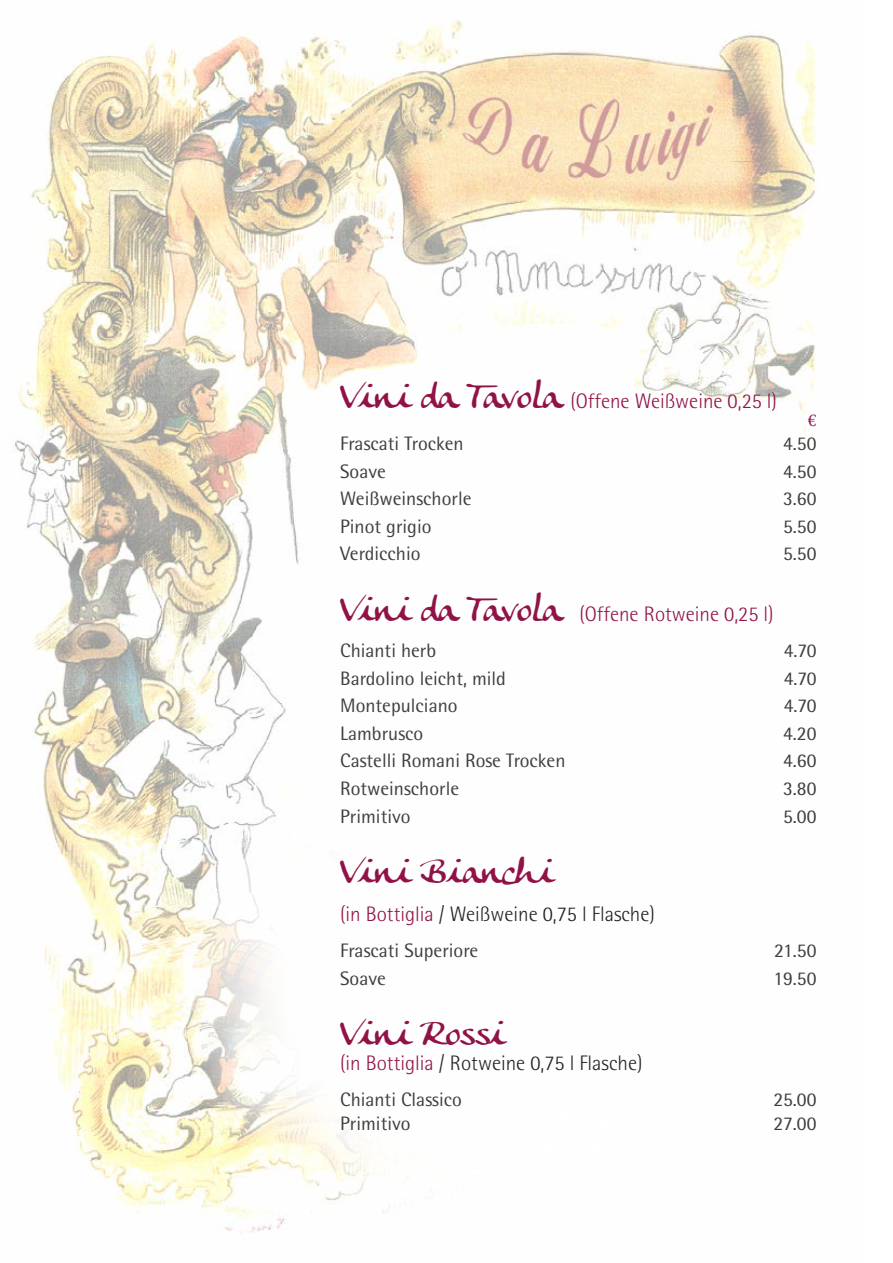
<style>
.page{position:relative;width:893px;height:1263px;background:#fff}
.page>*{position:absolute;margin:0;border:0;box-sizing:border-box;transform-origin:0 0}
.t1{font:36px "Anke Calligraphic FG";color:#911247}
.t2{font:300 21px "Rotis Semi Sans";color:#231f20}
.t3{font:300 21px "Rotis Semi Sans";color:#911247}
.t4{font:19.5px "Rotis Semi Sans";color:#3e3e3f}
.t5{font:18px "Minion Pro";color:#911247}
.s1{font-family:"Anke Calligraphic FG";font-weight:400;font-size:36px}
.s2{color:#911247}
</style>
<div class="page">
<img style="left:14px;top:20px;width:801px;height:1212px">
<div style="left:311px;top:644px;width:582px;height:619px;background:#fff"></div>
<div style="left:181px;top:705px;width:615px;height:557px;background:#fff;border-radius:50%"></div>
<p class="t3" style="left:340px;top:389px;width:438px"><span class="s1">Vini da Tavola</span> (Offene Weißweine 0,25 l)</p>
<p class="t5" style="left:808px;top:409px;width:10px">€</p>
<p class="t4" style="left:340px;top:432px;width:125px">Frascati Trocken</p>
<p class="t4" style="left:783px;top:432px;width:35px">4.50</p>
<p class="t4" style="left:340px;top:459px;width:47px">Soave</p>
<p class="t4" style="left:783px;top:459px;width:35px">4.50</p>
<p class="t4" style="left:340px;top:487px;width:133px">Weißweinschorle</p>
<p class="t4" style="left:783px;top:487px;width:35px">3.60</p>
<p class="t4" style="left:340px;top:515px;width:93px">Pinot grigio</p>
<p class="t4" style="left:783px;top:515px;width:35px">5.50</p>
<p class="t4" style="left:340px;top:542px;width:82px">Verdicchio</p>
<p class="t4" style="left:783px;top:542px;width:35px">5.50</p>
<p class="t3" style="left:340px;top:601px;width:435px"><span class="s1">Vini da Tavola</span> (Offene Rotweine 0,25 l)</p>
<p class="t4" style="left:340px;top:639px;width:98px">Chianti herb</p>
<p class="t4" style="left:784px;top:639px;width:34px">4.70</p>
<p class="t4" style="left:340px;top:666px;width:167px">Bardolino leicht, mild</p>
<p class="t4" style="left:784px;top:666px;width:34px">4.70</p>
<p class="t4" style="left:340px;top:694px;width:119px">Montepulciano</p>
<p class="t4" style="left:784px;top:694px;width:34px">4.70</p>
<p class="t4" style="left:340px;top:722px;width:85px">Lambrusco</p>
<p class="t4" style="left:783px;top:722px;width:35px">4.20</p>
<p class="t4" style="left:340px;top:749px;width:227px">Castelli Romani Rose Trocken</p>
<p class="t4" style="left:783px;top:749px;width:35px">4.60</p>
<p class="t4" style="left:340px;top:777px;width:120px">Rotweinschorle</p>
<p class="t4" style="left:783px;top:777px;width:35px">3.80</p>
<p class="t4" style="left:340px;top:805px;width:72px">Primitivo</p>
<p class="t4" style="left:783px;top:805px;width:35px">5.00</p>
<h1 class="t1" style="left:340px;top:849px;width:215px">Vini Bianchi</h1>
<p class="t2" style="left:340px;top:902px;width:316px"><span class="s2">(in Bottiglia</span> / Weißweine 0,75 l Flasche)</p>
<p class="t4" style="left:340px;top:939px;width:140px">Frascati Superiore</p>
<p class="t4" style="left:774px;top:939px;width:44px">21.50</p>
<p class="t4" style="left:340px;top:967px;width:47px">Soave</p>
<p class="t4" style="left:773px;top:967px;width:45px">19.50</p>
<h1 class="t1" style="left:340px;top:1011px;width:167px">Vini Rossi</h1>
<p class="t2" style="left:340px;top:1051px;width:304px"><span class="s2">(in Bottiglia</span> / Rotweine 0,75 l Flasche)</p>
<p class="t4" style="left:340px;top:1088px;width:123px">Chianti Classico</p>
<p class="t4" style="left:773px;top:1088px;width:45px">25.00</p>
<p class="t4" style="left:340px;top:1112px;width:72px">Primitivo</p>
<p class="t4" style="left:773px;top:1112px;width:45px">27.00</p>
</div>
